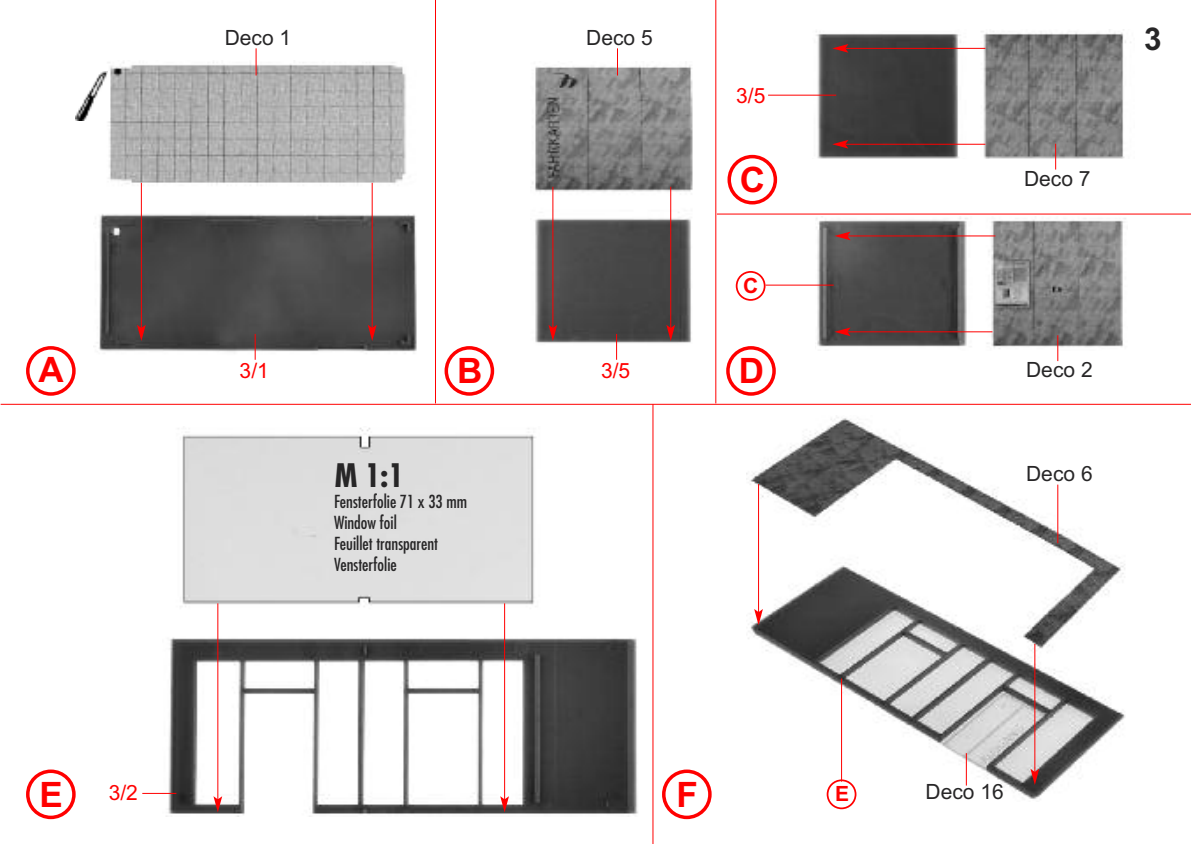
<style>
.page{position:relative;width:1191px;height:844px;background:#fff}
.page>*{position:absolute;margin:0;border:0;box-sizing:border-box;transform-origin:0 0}
.t1{font:700 35px "Arial";color:#f00}
.t2{font:700 condensed 31.5px "Futura Std";color:#272627}
.t3{font:700 31.5px "Arial";color:#272627}
.t4{font:21px "Arial";color:#272627}
.t5{font:21px "Arial";color:#f00}
.t6{font:700 21px "Arial";color:#f00}
.t7{font:condensed 17.5px/21px "Futura Std";color:#272627}
</style>
<div class="page">
<hr style="left:652px;top:404px;width:1px;height:439px;background:#f00">
<hr style="left:435px;top:0;width:1px;height:403px;background:#f00">
<hr style="left:715px;top:0;width:1px;height:403px;background:#f00">
<hr style="left:1px;top:404px;width:1190px;height:1px;background:#f00">
<hr style="left:717px;top:213px;width:474px;height:1px;background:#f00">
<img style="left:99px;top:61px;width:318px;height:294px">
<img style="left:812px;top:30px;width:319px;height:129px">
<img style="left:162px;top:428px;width:476px;height:387px">
<img style="left:746px;top:417px;width:379px;height:382px">
<hr style="left:141px;top:183px;width:1px;height:145px;background:#f00">
<svg style="left:137px;top:325px;width:9px;height:16px"></svg>
<hr style="left:217px;top:603px;width:1px;height:196px;background:#f00">
<svg style="left:213px;top:796px;width:9px;height:16px"></svg>
<hr style="left:504px;top:603px;width:1px;height:196px;background:#f00">
<svg style="left:500px;top:796px;width:9px;height:16px"></svg>
<hr style="left:758px;top:484px;width:1px;height:128px;background:#f00">
<svg style="left:754px;top:608px;width:9px;height:17px"></svg>
<hr style="left:1034px;top:643px;width:1px;height:128px;background:#f00">
<svg style="left:1030px;top:768px;width:9px;height:16px"></svg>
<hr style="left:372px;top:183px;width:1px;height:145px;background:#f00">
<svg style="left:368px;top:325px;width:8px;height:16px"></svg>
<svg style="left:256px;top:48px;width:1px;height:27px"></svg>
<svg style="left:255px;top:334px;width:1px;height:26px"></svg>
<svg style="left:26px;top:346px;width:50px;height:49px"></svg>
<svg style="left:444px;top:346px;width:50px;height:49px"></svg>
<svg style="left:727px;top:155px;width:50px;height:49px"></svg>
<svg style="left:726px;top:346px;width:50px;height:49px"></svg>
<svg style="left:26px;top:769px;width:50px;height:50px"></svg>
<svg style="left:662px;top:769px;width:49px;height:50px"></svg>
<img style="left:532px;top:66px;width:161px;height:280px">
<svg style="left:735px;top:271px;width:30px;height:30px"></svg>
<svg style="left:826px;top:779px;width:30px;height:30px"></svg>
<hr style="left:552px;top:187px;width:1px;height:141px;background:#f00">
<svg style="left:548px;top:325px;width:9px;height:16px"></svg>
<hr style="left:670px;top:187px;width:1px;height:141px;background:#f00">
<svg style="left:666px;top:325px;width:9px;height:16px"></svg>
<hr style="left:845px;top:144px;width:140px;height:1px;background:#f00">
<svg style="left:832px;top:140px;width:16px;height:9px"></svg>
<hr style="left:845px;top:48px;width:140px;height:1px;background:#f00">
<svg style="left:832px;top:44px;width:16px;height:9px"></svg>
<svg style="left:617px;top:48px;width:1px;height:27px"></svg>
<hr style="left:768px;top:95px;width:68px;height:1px;background:#f00">
<svg style="left:616px;top:334px;width:1px;height:26px"></svg>
<svg style="left:1055px;top:144px;width:1px;height:25px"></svg>
<img style="left:815px;top:217px;width:311px;height:134px">
<hr style="left:847px;top:331px;width:145px;height:1px;background:#f00">
<svg style="left:834px;top:327px;width:16px;height:9px"></svg>
<hr style="left:847px;top:235px;width:148px;height:1px;background:#f00">
<svg style="left:834px;top:231px;width:16px;height:9px"></svg>
<svg style="left:1057px;top:335px;width:1px;height:26px"></svg>
<hr style="left:966px;top:753px;width:1px;height:32px;background:#f00">
<hr style="left:1057px;top:484px;width:1px;height:59px;background:#f00">
<hr style="left:841px;top:678px;width:1px;height:103px;background:#f00">
<hr style="left:765px;top:284px;width:68px;height:1px;background:#f00">
<hr style="left:142px;top:792px;width:34px;height:1px;background:#f00">
<div style="left:67px;top:71px;width:43px;height:49px;background:#fff"></div>
<img style="left:75px;top:71px;width:33px;height:49px">
<p class="t4" style="left:225px;top:25px;width:68px">Deco 1</p>
<h2 class="t3" style="left:1144px;top:20px;width:19px">3</h2>
<p class="t4" style="left:586px;top:25px;width:68px">Deco 5</p>
<p class="t5" style="left:736px;top:83px;width:31px">3/5</p>
<h1 class="t1" style="left:740px;top:159px;width:27px">C</h1>
<p class="t4" style="left:1024px;top:166px;width:68px">Deco 7</p>
<p class="t6" style="left:743px;top:273px;width:17px">C</p>
<h1 class="t1" style="left:39px;top:349px;width:27px">A</h1>
<h1 class="t1" style="left:457px;top:350px;width:27px">B</h1>
<p class="t5" style="left:240px;top:358px;width:31px">3/1</p>
<p class="t5" style="left:601px;top:358px;width:31px">3/5</p>
<h1 class="t1" style="left:738px;top:350px;width:27px">D</h1>
<p class="t4" style="left:1026px;top:357px;width:68px">Deco 2</p>
<h2 class="t2" style="left:335px;top:461px;width:71px">M 1:1</h2>
<p class="t4" style="left:1026px;top:461px;width:68px">Deco 6</p>
<p class="t7" style="left:334px;top:491px;width:135px">Fensterfolie 71 x 33 mm<br>Window foil<br>Feuillet transparent<br>Vensterfolie</p>
<h1 class="t1" style="left:39px;top:773px;width:25px">E</h1>
<h1 class="t1" style="left:676px;top:773px;width:23px">F</h1>
<p class="t5" style="left:109px;top:780px;width:31px">3/2</p>
<p class="t6" style="left:835px;top:781px;width:16px">E</p>
<p class="t4" style="left:925px;top:779px;width:80px">Deco 16</p>
</div>
